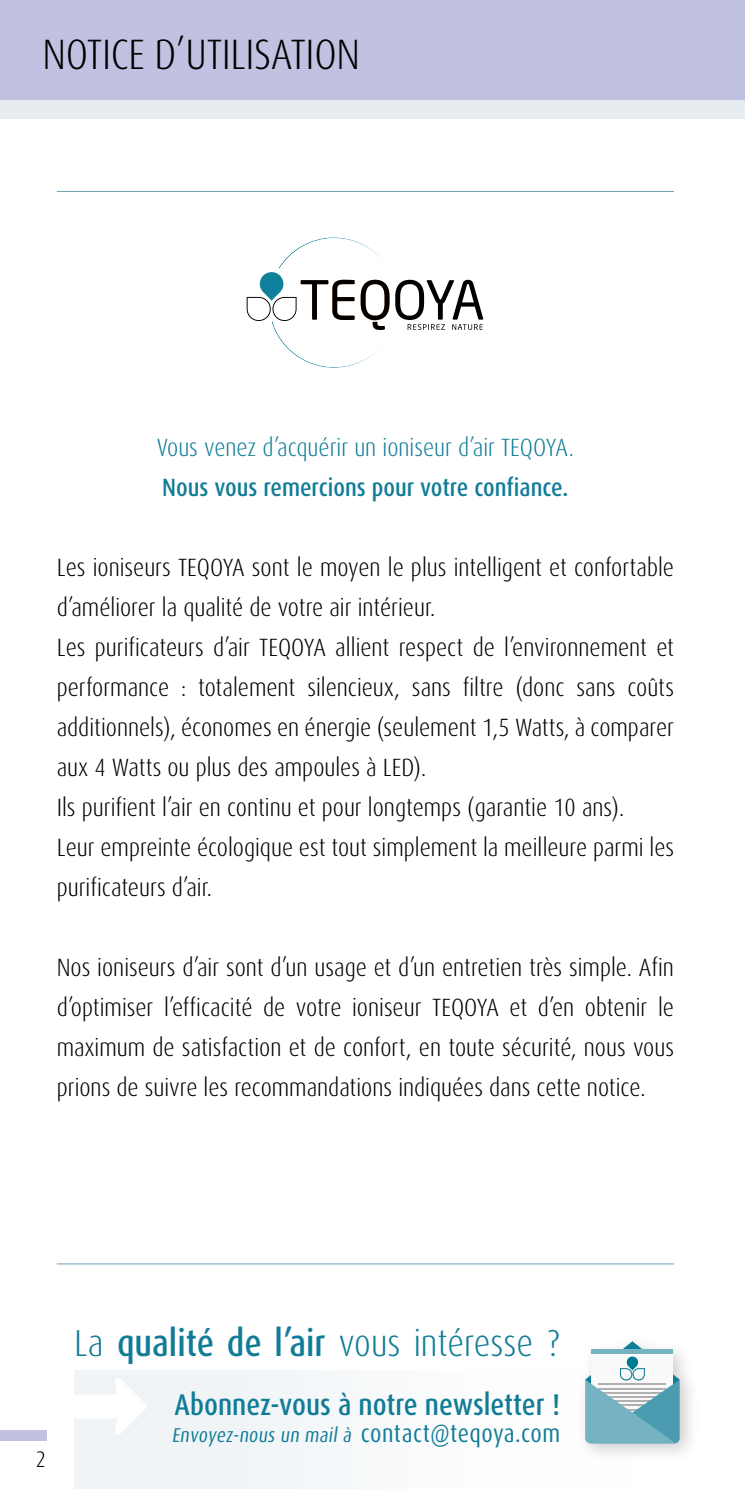
<style>
.page{position:relative;width:745px;height:1489px;background:#fff}
.page>*{position:absolute;margin:0;border:0;box-sizing:border-box;transform-origin:0 0}
.t1{font:300 condensed 42.5px "Dax OT";letter-spacing:-.01em;color:#000}
.t2{font:300 condensed 37.5px "Dax OT";color:#117c97}
.t3{font:500 condensed 30px "Dax OT";color:#117c97}
.t4{font:300 condensed 25px/40px "Dax OT";color:#000}
.t5{font:300 condensed 25px "Dax OT";color:#117c97}
.t6{font:500 condensed 25px "Dax OT";color:#117c97}
.t7{font:300 condensed 22.5px "Dax OT";color:#000}
.t8{font:condensed 20px "Dax OT";color:#117c97}
.s1{font-weight:500}
.s2{font-size:25px}
</style>
<div class="page">
<div style="left:74px;top:1370px;width:560px;height:118px;background:#f0f4f7"></div>
<hr style="left:57px;top:1263px;width:616px;height:1px;background:#729fb4">
<hr style="left:57px;top:191px;width:616px;height:1px;background:#729fb4">
<div style="left:0;top:100px;width:744px;height:18px;background:#e7ecf0"></div>
<div style="left:0;top:0;width:744px;height:100px;background:#c1c1e2"></div>
<svg style="left:246px;top:237px;width:237px;height:131px"></svg>
<div style="left:574px;top:1332px;width:125px;height:131px;background:#000;opacity:.2"></div>
<svg style="left:584px;top:1340px;width:95px;height:103px"></svg>
<svg style="left:74px;top:1378px;width:72px;height:56px"></svg>
<div style="left:0;top:1430px;width:46px;height:10px;background:#c1c1e2"></div>
<h1 class="t1" style="left:43px;top:27px;width:319px">NOTICE D’UTILISATION</h1>
<p class="t5" style="left:157px;top:431px;width:418px">Vous venez d’acquérir un ioniseur d’air TEQOYA.</p>
<p class="t6" style="left:162px;top:471px;width:407px">Nous vous remercions pour votre confiance.</p>
<p class="t4" style="left:57px;top:547px;width:618px">Les ioniseurs TEQOYA sont le moyen le plus intelligent et confortable d’améliorer la qualité de votre air intérieur.<br>Les purificateurs d’air TEQOYA allient respect de l’environnement et performance : totalement silencieux, sans filtre (donc sans coûts additionnels), économes en énergie (seulement 1,5 Watts, à comparer aux 4 Watts ou plus des ampoules à LED).<br>Ils purifient l’air en continu et pour longtemps (garantie 10 ans).<br>Leur empreinte écologique est tout simplement la meilleure parmi les purificateurs d’air.</p>
<p class="t4" style="left:57px;top:947px;width:618px;text-align:justify">Nos ioniseurs d’air sont d’un usage et d’un entretien très simple. Afin d’optimiser l’efficacité de votre ioniseur TEQOYA et d’en obtenir le maximum de satisfaction et de confort, en toute sécurité, nous vous prions de suivre les recommandations indiquées dans cette notice.</p>
<h2 class="t2" style="left:74px;top:1319px;width:487px">La <span class="s1">qualité de l’air</span> vous intéresse ?</h2>
<p class="t3" style="left:174px;top:1384px;width:387px">Abonnez-vous à notre newsletter !</p>
<p class="t7" style="left:36px;top:1444px;width:12px">2</p>
<p class="t8" style="left:171px;top:1421px;width:390px">Envoyez-nous un mail à <span class="s2">contact@teqoya.com</span></p>
</div>
